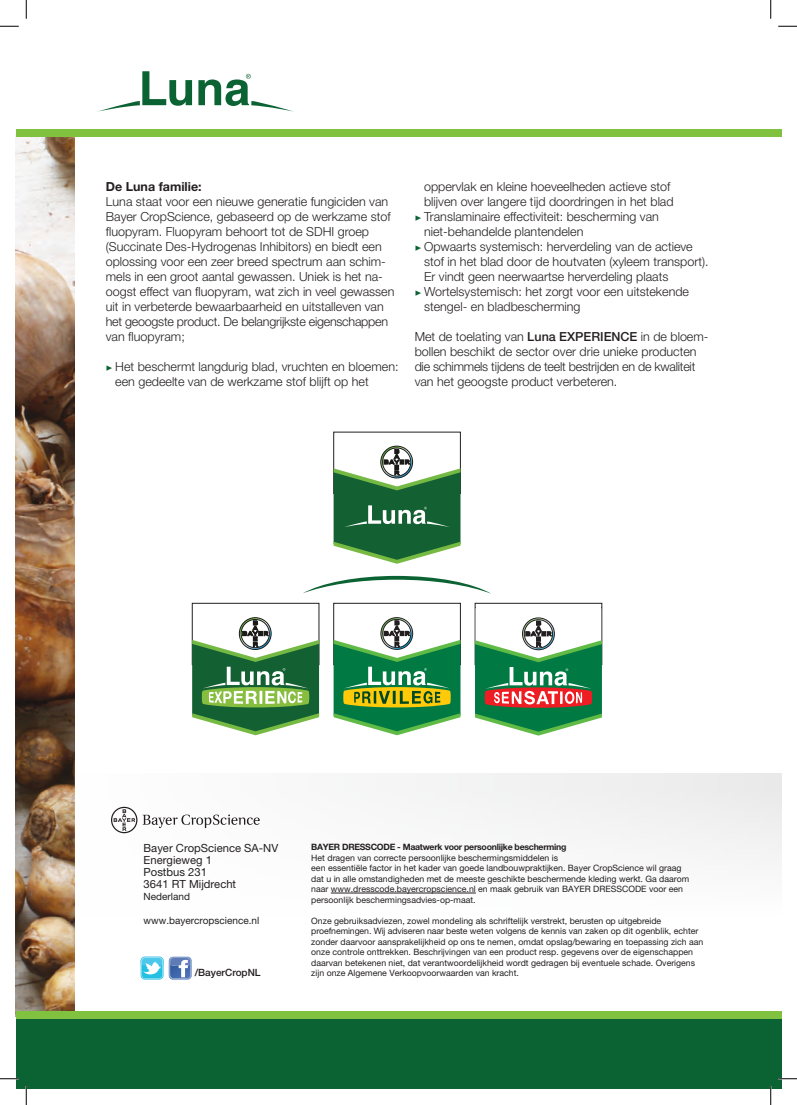
<style>
.page{position:relative;width:797px;height:1105px;background:#fff}
.page>*{position:absolute;margin:0;border:0;box-sizing:border-box;transform-origin:0 0}
.t1{font:300 12.5px/15px "Helvetica Neue LT Pro";color:#231f20}
.t2{font:700 12.5px "Helvetica Neue LT Pro";color:#231f20}
.t3{font:11.25px/12px "Helvetica Neue LT Pro";color:#231f20}
.t4{font:10px "Helvetica Neue LT Pro";color:#231f20}
.t5{font:500 10px "Helvetica Neue LT Pro";color:#231f20}
.t6{font:8.75px/10.5px "Helvetica Neue LT Pro";color:#231f20}
.t7{font:700 8.75px "Helvetica Neue LT Pro";letter-spacing:-.03em;color:#231f20}
.s1{font-family:"Minion Pro";font-weight:400;font-size:11.25px;color:#0b6233}
.s2{font-weight:500}
</style>
<div class="page">
<img style="left:16px;top:137px;width:59px;height:874px">
<div style="left:75px;top:773px;width:706px;height:168px;background:#fbfbfb"></div>
<div style="left:16px;top:130px;width:765px;height:7px;background:#80c240"></div>
<svg style="left:141px;top:957px;width:22px;height:22px"></svg>
<svg style="left:169px;top:957px;width:23px;height:22px"></svg>
<svg style="left:111px;top:807px;width:26px;height:26px"></svg>
<svg style="left:143px;top:814px;width:117px;height:14px"></svg>
<hr style="left:331px;top:893px;width:145px;height:1px;background:#231f20">
<svg style="left:98px;top:71px;width:94px;height:41px"></svg>
<svg style="left:198px;top:74px;width:96px;height:38px"></svg>
<svg style="left:303px;top:576px;width:188px;height:18px"></svg>
<svg style="left:333px;top:446px;width:127px;height:118px"></svg>
<div style="left:192px;top:603px;width:127px;height:62px;background:#fff;border:1px solid #231f20"></div>
<svg style="left:192px;top:617px;width:127px;height:118px"></svg>
<div style="left:333px;top:603px;width:127px;height:62px;background:#fff;border:1px solid #231f20"></div>
<svg style="left:333px;top:617px;width:127px;height:118px"></svg>
<div style="left:475px;top:603px;width:127px;height:62px;background:#fff;border:1px solid #231f20"></div>
<hr style="left:475px;top:607px;width:1px;height:35px;background:#231f20">
<hr style="left:601px;top:607px;width:1px;height:35px;background:#231f20">
<svg style="left:475px;top:608px;width:127px;height:128px"></svg>
<div style="left:16px;top:1018px;width:765px;height:71px;background:#0b6233"></div>
<div style="left:16px;top:1011px;width:765px;height:8px;background:#80c240"></div>
<svg style="left:0;top:25px;width:19px;height:2px"></svg>
<svg style="left:778px;top:25px;width:19px;height:2px"></svg>
<svg style="left:0;top:1078px;width:19px;height:1px"></svg>
<svg style="left:778px;top:1078px;width:19px;height:1px"></svg>
<svg style="left:25px;top:0;width:2px;height:19px"></svg>
<svg style="left:25px;top:1086px;width:2px;height:19px"></svg>
<svg style="left:770px;top:0;width:1px;height:19px"></svg>
<svg style="left:770px;top:1086px;width:1px;height:19px"></svg>
<p class="t2" style="left:106px;top:179px;width:97px">De Luna familie:</p>
<p class="t1" style="left:106px;top:194px;width:290px">Luna staat voor een nieuwe generatie fungiciden van Bayer CropScience, gebaseerd op de werkzame stof fluopyram. Fluopyram behoort tot de SDHI groep (Succinate Des-Hydrogenas Inhibitors) en biedt een oplossing voor een zeer breed spectrum aan schim&shy;mels in een groot aantal gewassen. Uniek is het na&shy;oogst effect van fluopyram, wat zich in veel gewassen uit in verbeterde bewaarbaarheid en uitstalleven van het geoogste product. De belangrijkste eigenschappen van fluopyram;</p>
<p class="t1" style="left:115px;top:359px;width:285px;text-indent:-9px"><span class="s1">▶</span> Het beschermt langdurig blad, vruchten en bloemen: een gedeelte van de werkzame stof blijft op het</p>
<p class="t1" style="left:424px;top:179px;width:248px">oppervlak en kleine hoeveelheden actieve stof</p>
<p class="t1" style="left:424px;top:194px;width:251px">blijven over langere tijd doordringen in het blad</p>
<p class="t1" style="left:414px;top:209px;width:246px"><span class="s1">▶</span> Translaminaire effectiviteit: bescherming van</p>
<p class="t1" style="left:424px;top:224px;width:161px">niet-behandelde plantendelen</p>
<p class="t1" style="left:414px;top:239px;width:279px"><span class="s1">▶</span> Opwaarts systemisch: herverdeling van de actieve</p>
<p class="t1" style="left:424px;top:254px;width:286px">stof in het blad door de houtvaten (xyleem transport).</p>
<p class="t1" style="left:424px;top:269px;width:246px">Er vindt geen neerwaartse herverdeling plaats</p>
<p class="t1" style="left:414px;top:284px;width:276px"><span class="s1">▶</span> Wortelsystemisch: het zorgt voor een uitstekende</p>
<p class="t1" style="left:424px;top:299px;width:158px">stengel- en bladbescherming</p>
<p class="t1" style="left:414px;top:329px;width:295px">Met de toelating van <span class="s2">Luna EXPERIENCE</span> in de bloem&shy;bollen beschikt de sector over drie unieke producten die schimmels tijdens de teelt bestrijden en de kwaliteit van het geoogste product verbeteren.</p>
<p class="t3" style="left:144px;top:842px;width:136px">Bayer CropScience SA-NV<br>Energieweg 1<br>Postbus 231<br>3641 RT Mijdrecht</p>
<p class="t4" style="left:144px;top:890px;width:48px">Nederland</p>
<p class="t4" style="left:144px;top:914px;width:117px">www.bayercropscience.nl</p>
<p class="t5" style="left:195px;top:967px;width:67px">/BayerCropNL</p>
<p class="t7" style="left:311px;top:841px;width:257px">BAYER DRESSCODE - Maatwerk voor persoonlijke bescherming</p>
<p class="t6" style="left:311px;top:852px;width:379px">Het dragen van correcte persoonlijke beschermingsmiddelen is<br>een essentiële factor in het kader van goede landbouwpraktijken. Bayer CropScience wil graag dat u in alle omstandigheden met de meeste geschikte beschermende kleding werkt. Ga daarom naar www.dresscode.bayercropscience.nl en maak gebruik van BAYER DRESSCODE voor een persoonlijk beschermingsadvies-op-maat.</p>
<p class="t6" style="left:311px;top:915px;width:393px">Onze gebruiksadviezen, zowel mondeling als schriftelijk verstrekt, berusten op uitgebreide proefnemingen. Wij adviseren naar beste weten volgens de kennis van zaken op dit ogenblik, echter zonder daarvoor aansprakelijkheid op ons te nemen, omdat opslag/bewaring en toepassing zich aan onze controle onttrekken. Beschrijvingen van een product resp. gegevens over de eigenschappen daarvan betekenen niet, dat verantwoordelijkheid wordt gedragen bij eventuele schade. Overigens zijn onze Algemene Verkoopvoorwaarden van kracht.</p>
</div>
